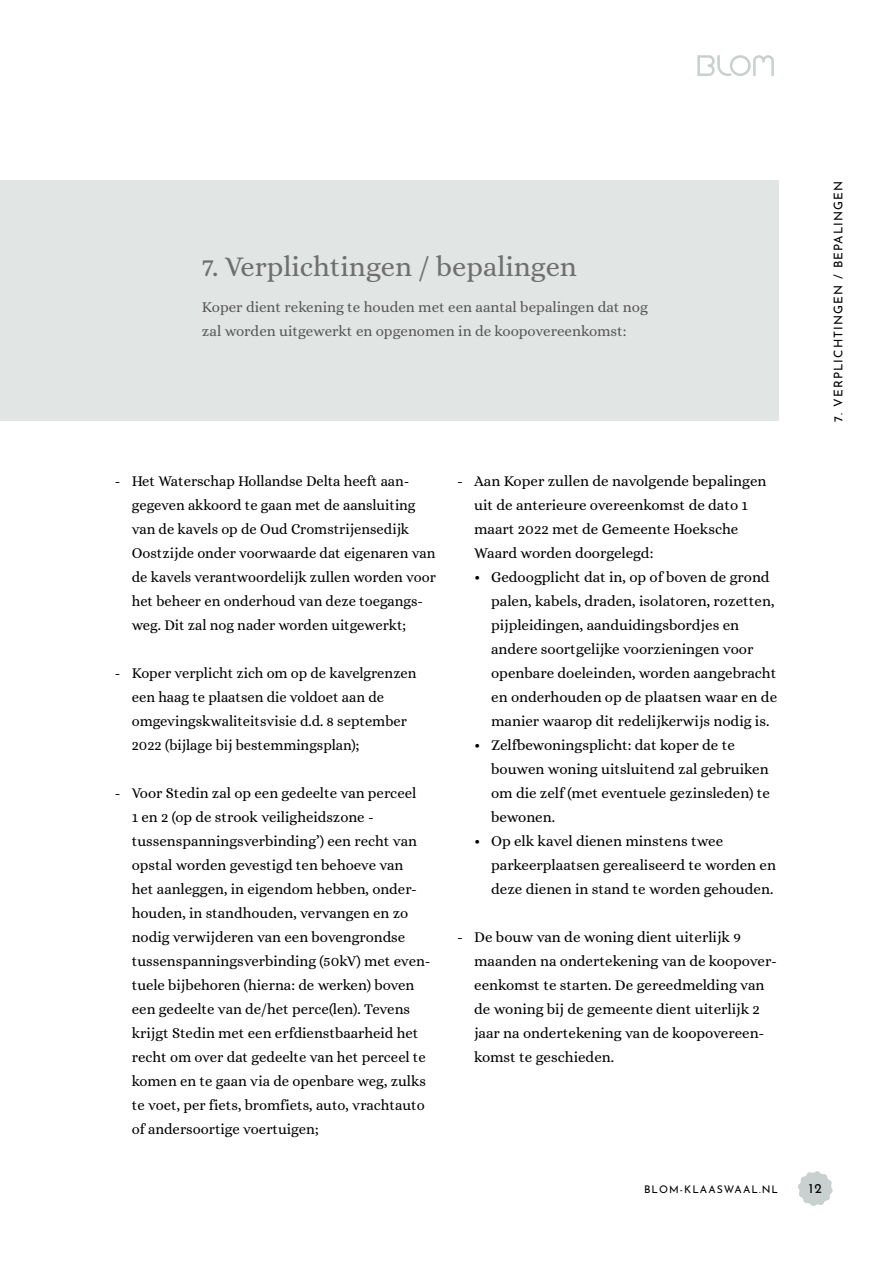
<style>
.page{position:relative;width:893px;height:1263px;background:#fff}
.page>*{position:absolute;margin:0;border:0;box-sizing:border-box;transform-origin:0 0}
.t1{font:28.5px "Alice";color:#706f6f}
.t2{font:15px/24px "Alice";color:#000}
.t3{font:15px/24px "Alice";color:#575756}
.t4{font:13.5px "Josefin Sans";color:#000}
.t5{font:12px "Josefin Sans";letter-spacing:.09em;color:#000}
.t6{font:10.5px "Josefin Sans";letter-spacing:.1em;color:#000}
</style>
<div class="page">
<div style="left:0;top:181px;width:778px;height:240px;background:#e1e6e5"></div>
<svg style="left:697px;top:55px;width:77px;height:21px"></svg>
<svg style="left:798px;top:1171px;width:35px;height:35px"></svg>
<h1 class="t1" style="left:202px;top:252px;width:377px">7. Verplichtingen / bepalingen</h1>
<p class="t3" style="left:202px;top:295px;width:447px">Koper dient rekening te houden met een aantal bepalingen dat nog zal worden uitgewerkt en opgenomen in de koopovereenkomst:</p>
<p class="t5" style="left:829px;top:422px;width:243px;rotate:-90deg">7. VERPLICHTINGEN / BEPALINGEN</p>
<p class="t2" style="left:132px;top:470px;width:306px;text-indent:-17px">- Het Waterschap Hollandse Delta heeft aan&shy;gegeven akkoord te gaan met de aansluiting van de kavels op de Oud Cromstrijensedijk Oostzijde onder voorwaarde dat eigenaren van de kavels verantwoordelijk zullen worden voor het beheer en onderhoud van deze toegangs&shy;weg. Dit zal nog nader worden uitgewerkt;</p>
<p class="t2" style="left:132px;top:662px;width:286px;text-indent:-17px">- Koper verplicht zich om op de kavelgrenzen een haag te plaatsen die voldoet aan de omgevingskwaliteitsvisie d.d. 8 september 2022 (bijlage bij bestemmingsplan);</p>
<p class="t2" style="left:132px;top:782px;width:300px;text-indent:-17px">- Voor Stedin zal op een gedeelte van perceel<br>1 en 2 (op de strook veiligheidszone - tussenspanningsverbinding’) een recht van opstal worden gevestigd ten behoeve van<br>het aanleggen, in eigendom hebben, onder&shy;houden, in standhouden, vervangen en zo nodig verwijderen van een bovengrondse tussenspanningsverbinding (50kV) met even&shy;tuele bijbehoren (hierna: de werken) boven een gedeelte van de/het perce(len). Tevens krijgt Stedin met een erfdienstbaarheid het recht om over dat gedeelte van het perceel te komen en te gaan via de openbare weg, zulks te voet, per fiets, bromfiets, auto, vrachtauto of andersoortige voertuigen;</p>
<p class="t2" style="left:474px;top:470px;width:294px;text-indent:-17px">- Aan Koper zullen de navolgende bepalingen uit de anterieure overeenkomst de dato 1 maart 2022 met de Gemeente Hoeksche Waard worden doorgelegd:</p>
<p class="t2" style="left:491px;top:566px;width:288px;text-indent:-17px">• Gedoogplicht dat in, op of boven de grond palen, kabels, draden, isolatoren, rozetten, pijpleidingen, aanduidingsbordjes en andere soortgelijke voorzieningen voor openbare doeleinden, worden aangebracht en onderhouden op de plaatsen waar en de manier waarop dit redelijkerwijs nodig is.</p>
<p class="t2" style="left:491px;top:734px;width:280px;text-indent:-17px">• Zelfbewoningsplicht: dat koper de te bouwen woning uitsluitend zal gebruiken om die zelf (met eventuele gezinsleden) te bewonen.</p>
<p class="t2" style="left:491px;top:830px;width:286px;text-indent:-17px">• Op elk kavel dienen minstens twee parkeerplaatsen gerealiseerd te worden en deze dienen in stand te worden gehouden.</p>
<p class="t2" style="left:474px;top:926px;width:304px;text-indent:-17px">- De bouw van de woning dient uiterlijk 9 maanden na ondertekening van de koopover&shy;eenkomst te starten. De gereedmelding van de woning bij de gemeente dient uiterlijk 2 jaar na ondertekening van de koopovereen&shy;komst te geschieden.</p>
<p class="t6" style="left:644px;top:1181px;width:136px">BLOM-KLAASWAAL.NL</p>
<p class="t4" style="left:809px;top:1178px;width:15px">12</p>
</div>
